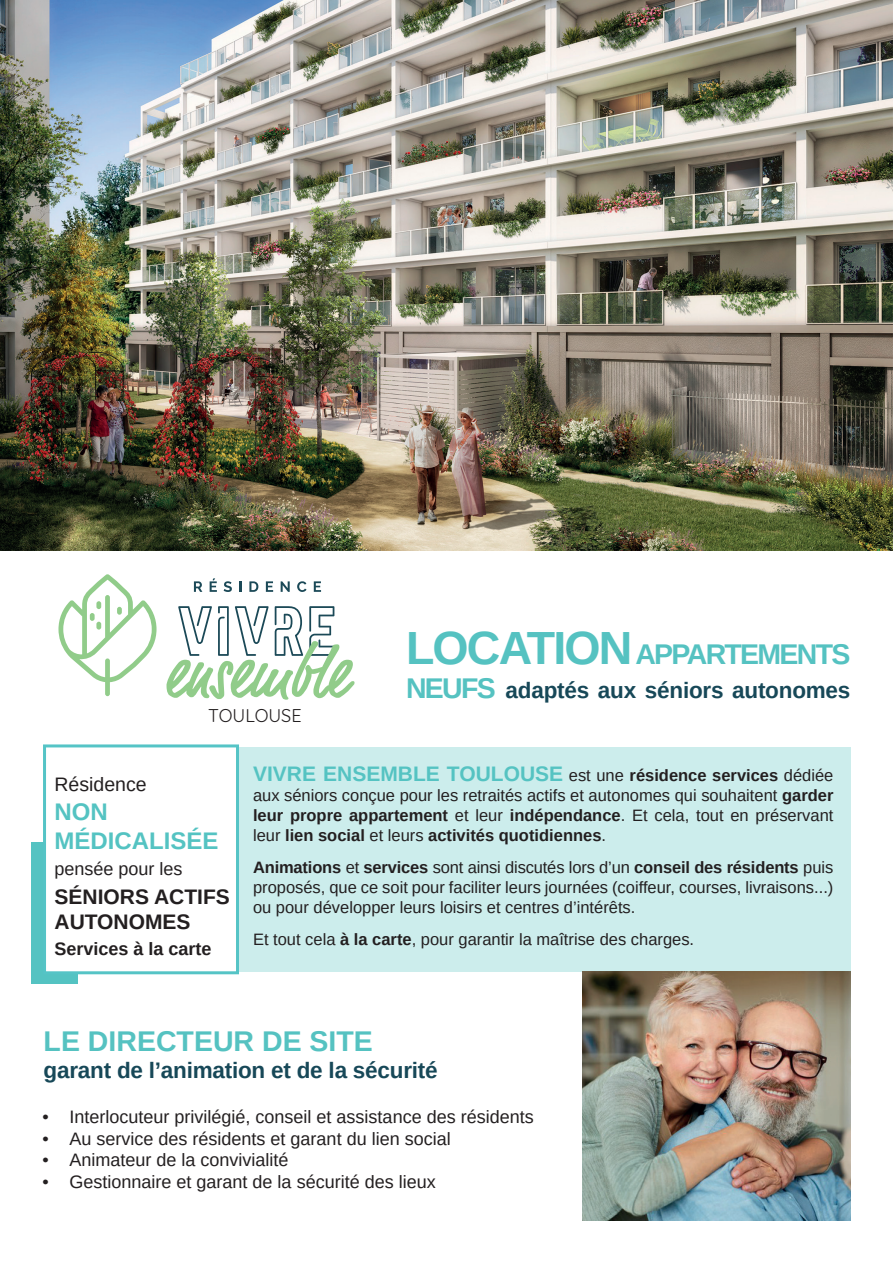
<style>
.page{position:relative;width:893px;height:1263px;background:#fff}
.page>*{position:absolute;margin:0;border:0;box-sizing:border-box;transform-origin:0 0}
.t1{font:700 28.5px "Arimo";letter-spacing:-.06em;color:#55c2c1}
.t2{font:700 28.5px "Arimo";color:#55c2c1}
.t3{font:700 24px/28.8px "Arimo";color:#54c3c2}
.t4{font:700 22.5px "Arimo";letter-spacing:-.01em;color:#174858}
.t5{font:700 21px "Arimo";color:#55c3c2}
.t6{font:700 21px/25.2px "Arimo";color:#231f20}
.t7{font:19.5px "Arimo";color:#231f20}
.t8{font:18px "Arimo";color:#231f20}
.t9{font:700 18px "Arimo";color:#231f20}
.t10{font:18px "Quicksand";color:#231f20}
.t11{font:16.5px/19.8px "Arimo";color:#231f20;text-align:justify}
.s1{font-size:46.5px}
.s2{font-size:28.5px;color:#55c2c1}
.s3{font-weight:400;font-size:16.5px;color:#231f20}
.s4{font-size:16.5px;color:#231f20}
.s5{font-weight:700}
</style>
<div class="page">
<div style="left:238px;top:747px;width:612px;height:225px;background:#ccedec"></div>
<img style="left:0;top:0;width:893px;height:551px">
<svg style="left:194px;top:581px;width:8px;height:11px"></svg>
<svg style="left:210px;top:578px;width:7px;height:14px"></svg>
<svg style="left:224px;top:581px;width:8px;height:11px"></svg>
<svg style="left:239px;top:581px;width:2px;height:11px"></svg>
<svg style="left:249px;top:581px;width:9px;height:11px"></svg>
<svg style="left:266px;top:581px;width:7px;height:11px"></svg>
<svg style="left:281px;top:581px;width:9px;height:11px"></svg>
<svg style="left:297px;top:581px;width:10px;height:11px"></svg>
<svg style="left:314px;top:581px;width:7px;height:11px"></svg>
<svg style="left:167px;top:606px;width:188px;height:94px"></svg>
<svg style="left:58px;top:574px;width:99px;height:122px"></svg>
<div style="left:96px;top:601px;width:5px;height:8px;background:#91cc8a;border-radius:2px"></div>
<div style="left:90px;top:613px;width:5px;height:8px;background:#91cc8a;border-radius:2px"></div>
<div style="left:96px;top:622px;width:5px;height:8px;background:#91cc8a;border-radius:2px"></div>
<div style="left:117px;top:607px;width:5px;height:8px;background:#91cc8a;border-radius:2px"></div>
<div style="left:31px;top:842px;width:47px;height:142px;background:#54c3c2"></div>
<div style="left:43px;top:744px;width:196px;height:230px;background:#fff;border:3px solid #55c4c6"></div>
<img style="left:583px;top:971px;width:267px;height:249px">
<p class="t10" style="left:208px;top:701px;width:95px">TOULOUSE</p>
<h1 class="t1" style="left:406px;top:634px;width:446px"><span class="s1">LOCATION</span> APPARTEMENTS</h1>
<h3 class="t4" style="left:406px;top:675px;width:446px"><span class="s2">NEUFS</span> adaptés aux séniors autonomes</h3>
<p class="t7" style="left:55px;top:772px;width:94px">Résidence</p>
<h2 class="t3" style="left:55px;top:798px;width:166px">NON<br>MÉDICALISÉE</h2>
<p class="t8" style="left:55px;top:857px;width:130px">pensée pour les</p>
<p class="t6" style="left:55px;top:885px;width:177px">SÉNIORS ACTIFS<br>AUTONOMES</p>
<p class="t9" style="left:55px;top:937px;width:159px">Services à la carte</p>
<p class="t5" style="left:253px;top:759px;width:582px">VIVRE ENSEMBLE TOULOUSE <span class="s3">est une</span> <span class="s4">résidence services</span> <span class="s3">dédiée</span></p>
<p class="t11" style="left:253px;top:785px;width:582px">aux séniors conçue pour les retraités actifs et autonomes qui souhaitent <span class="s5">garder leur propre appartement</span> et leur <span class="s5">indépendance</span>. Et cela, tout en préservant leur <span class="s5">lien social</span> et leurs <span class="s5">activités quotidiennes</span>.</p>
<p class="t11" style="left:253px;top:857px;width:582px"><span class="s5">Animations</span> et <span class="s5">services</span> sont ainsi discutés lors d’un <span class="s5">conseil des résidents</span> puis proposés, que ce soit pour faciliter leurs journées (coiffeur, courses, livraisons...) ou pour développer leurs loisirs et centres d’intérêts.</p>
<p class="t11" style="left:253px;top:930px;width:443px">Et tout cela <span class="s5">à la carte</span>, pour garantir la maîtrise des charges.</p>
<h1 class="t2" style="left:44px;top:1021px;width:331px">LE DIRECTEUR DE SITE</h1>
<h3 class="t4" style="left:44px;top:1055px;width:396px">garant de l’animation et de la sécurité</h3>
<p class="t8" style="left:43px;top:1105px;width:493px">• Interlocuteur privilégié, conseil et assistance des résidents</p>
<p class="t8" style="left:43px;top:1127px;width:410px">• Au service des résidents et garant du lien social</p>
<p class="t8" style="left:43px;top:1148px;width:248px">• Animateur de la convivialité</p>
<p class="t8" style="left:43px;top:1170px;width:395px">• Gestionnaire et garant de la sécurité des lieux</p>
</div>
